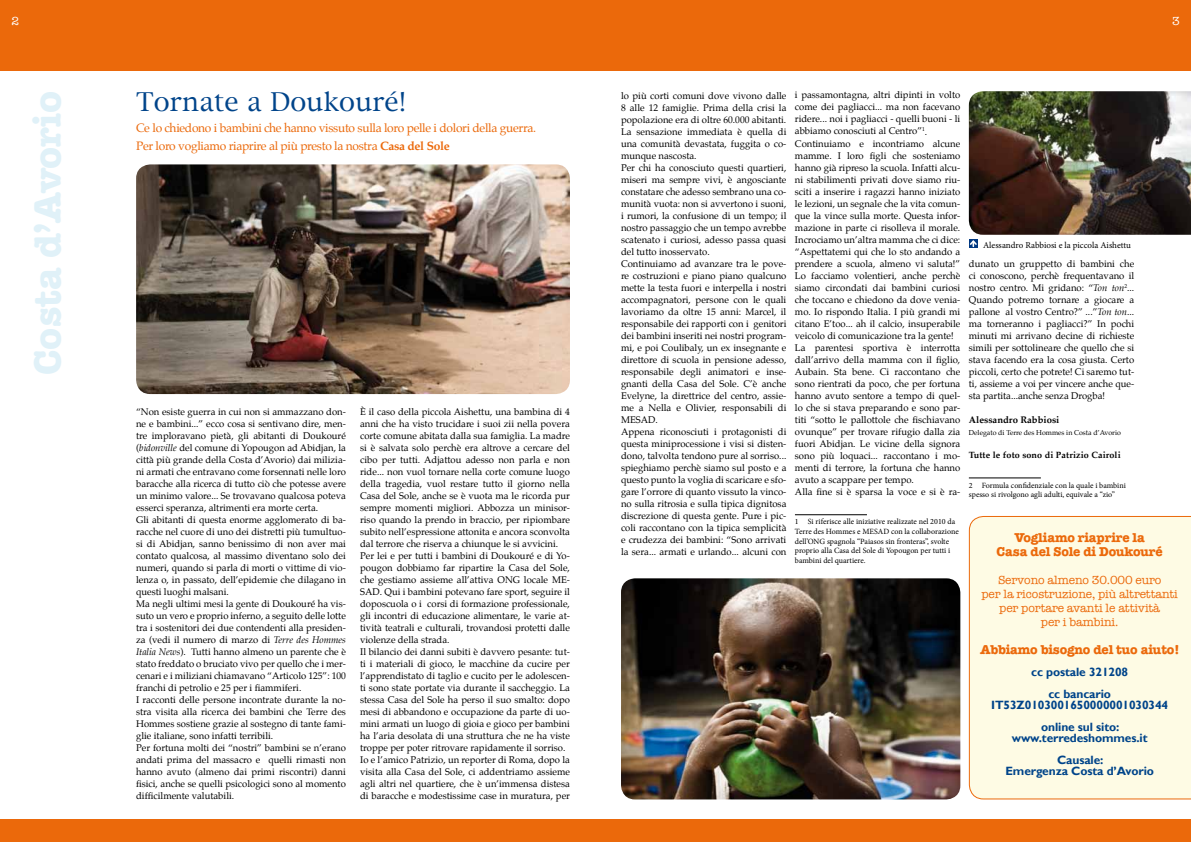
<style>
.page{position:relative;width:1191px;height:842px;background:#fff}
.page>*{position:absolute;margin:0;border:0;box-sizing:border-box;transform-origin:0 0}
.t1{font:700 38px "American Typewriter";color:#e0f1f8}
.t2{font:25px "New York";color:#00448a}
.t3{font:700 13px/14px "American Typewriter";letter-spacing:-.01em;color:#eb690b;text-align:center}
.t4{font:12px/18px "Palatino";letter-spacing:-.025em;color:#eb690b}
.t5{font:700 12px/22px "Gill Sans";letter-spacing:-.01em;color:#00448a;text-align:center}
.t6{font:12px/14px "American Typewriter";letter-spacing:-.01em;color:#eb690b;text-align:center}
.t7{font:12px "American Typewriter";color:#fff}
.t8{font:9.5px/12px "Palatino";color:#000}
.t9{font:700 9.5px "Palatino";color:#000}
.t10{font:9px "Minion Pro";color:#000}
.t11{font:700 9px "Palatino";letter-spacing:.015em;color:#000}
.t12{font:8px/9.6px "Minion Pro";color:#000}
.t13{font:7px "Palatino";color:#000}
.s1{font-weight:700}
.s2{font-style:italic}
</style>
<div class="page">
<div style="left:969px;top:516px;width:222px;height:283px;background:#fefbe4"></div>
<div style="left:0;top:819px;width:1191px;height:23px;background:#eb690b"></div>
<div style="left:0;top:0;width:595px;height:71px;background:#eb690b"></div>
<div style="left:595px;top:0;width:596px;height:71px;background:#eb690b"></div>
<img style="left:136px;top:164px;width:434px;height:230px">
<hr style="left:795px;top:514px;width:72px;height:1px;background:#000">
<hr style="left:969px;top:477px;width:72px;height:1px;background:#000">
<img style="left:969px;top:91px;width:222px;height:144px">
<img style="left:621px;top:578px;width:339px;height:221px">
<svg style="left:969px;top:246px;width:8px;height:2px"></svg>
<svg style="left:969px;top:239px;width:9px;height:7px"></svg>
<p class="t7" style="left:11px;top:12px;width:9px">2</p>
<p class="t7" style="left:1172px;top:12px;width:9px">3</p>
<h2 class="t2" style="left:136px;top:85px;width:272px">Tornate a Doukouré!</h2>
<p class="t4" style="left:136px;top:119px;width:401px">Ce lo chiedono i bambini che hanno vissuto sulla loro pelle i dolori della guerra.<br>Per loro vogliamo riaprire al più presto la nostra <span class="s1">Casa del Sole</span></p>
<h1 class="t1" style="left:25px;top:375px;width:286px;rotate:-90deg">Costa d’Avorio</h1>
<p class="t8" style="left:621px;top:89px;width:167px">lo più corti comuni dove vivono dalle 8 alle 12 famiglie. Prima della crisi la popolazione era di oltre 60.000 abitanti.<br>La sensazione immediata è quella di una comunità devastata, fuggita o co&shy;munque nascosta.<br>Per chi ha conosciuto questi quartieri, miseri ma sempre vivi, è angosciante constatare che adesso sembrano una co&shy;munità vuota: non si avvertono i suoni, i rumori, la confusione di un tempo; il nostro passaggio che un tempo avrebbe scatenato i curiosi, adesso passa quasi del tutto inosservato.<br>Continuiamo ad avanzare tra le pove&shy;re costruzioni e piano piano qualcuno mette la testa fuori e interpella i nostri accompagnatori, persone con le quali lavoriamo da oltre 15 anni: Marcel, il responsabile dei rapporti con i genitori dei bambini inseriti nei nostri program&shy;mi, e poi Coulibaly, un ex insegnante e direttore di scuola in pensione adesso, responsabile degli animatori e inse&shy;gnanti della Casa del Sole. C’è anche Evelyne, la direttrice del centro, assie&shy;me a Nella e Olivier, responsabili di MESAD.<br>Appena riconosciuti i protagonisti di questa miniprocessione i visi si disten&shy;dono, talvolta tendono pure al sorriso... spieghiamo perchè siamo sul posto e a questo punto la voglia di scaricare e sfo&shy;gare l’orrore di quanto vissuto la vinco&shy;no sulla ritrosia e sulla tipica dignitosa discrezione di questa gente. Pure i pic&shy;coli raccontano con la tipica semplicità e crudezza dei bambini: “Sono arrivati la sera... armati e urlando... alcuni con</p>
<p class="t8" style="left:795px;top:89px;width:167px">i passamontagna, altri dipinti in volto come dei pagliacci... ma non facevano ridere... noi i pagliacci - quelli buoni - li abbiamo conosciuti al Centro”<sup>1</sup>.<br>Continuiamo e incontriamo alcune mamme. I loro figli che sosteniamo hanno già ripreso la scuola. Infatti alcu&shy;ni stabilimenti privati dove siamo riu&shy;sciti a inserire i ragazzi hanno iniziato le lezioni, un segnale che la vita comun&shy;que la vince sulla morte. Questa infor&shy;mazione in parte ci risolleva il morale.<br>Incrociamo un’altra mamma che ci dice: “Aspettatemi qui che lo sto andando a prendere a scuola, almeno vi saluta!” Lo facciamo volentieri, anche perchè siamo circondati dai bambini curiosi che toccano e chiedono da dove venia&shy;mo. Io rispondo Italia. I più grandi mi citano E’too... ah il calcio, insuperabile veicolo di comunicazione tra la gente!<br>La parentesi sportiva è interrotta dall’arrivo della mamma con il figlio, Aubain. Sta bene. Ci raccontano che sono rientrati da poco, che per fortuna hanno avuto sentore a tempo di quel&shy;lo che si stava preparando e sono par&shy;titi “sotto le pallottole che fischiavano ovunque” per trovare rifugio dalla zia fuori Abidjan. Le vicine della signora sono più loquaci... raccontano i mo&shy;menti di terrore, la fortuna che hanno avuto a scappare per tempo.<br>Alla fine si è sparsa la voce e si è ra-</p>
<p class="t8" style="left:136px;top:405px;width:211px">“Non esiste guerra in cui non si ammazzano don&shy;ne e bambini...” ecco cosa si sentivano dire, men&shy;tre imploravano pietà, gli abitanti di Doukouré (<span class="s2">bidonville</span> del comune di Yopougon ad Abidjan, la città più grande della Costa d’Avorio) dai milizia&shy;ni armati che entravano come forsennati nelle loro baracche alla ricerca di tutto ciò che potesse avere un minimo valore... Se trovavano qualcosa poteva esserci speranza, altrimenti era morte certa.<br>Gli abitanti di questa enorme agglomerato di ba&shy;racche nel cuore di uno dei distretti più tumultuo&shy;si di Abidjan, sanno benissimo di non aver mai contato qualcosa, al massimo diventano solo dei numeri, quando si parla di morti o vittime di vio&shy;lenza o, in passato, dell’epidemie che dilagano in questi luoghi malsani.<br>Ma negli ultimi mesi la gente di Doukouré ha vis&shy;suto un vero e proprio inferno, a seguito delle lotte tra i sostenitori dei due contendenti alla presiden&shy;za (vedi il numero di marzo di <span class="s2">Terre des Hommes Italia News</span>). Tutti hanno almeno un parente che è stato freddato o bruciato vivo per quello che i mer&shy;cenari e i miliziani chiamavano “Articolo 125”: 100 franchi di petrolio e 25 per i fiammiferi.<br>I racconti delle persone incontrate durante la no&shy;stra visita alla ricerca dei bambini che Terre des Hommes sostiene grazie al sostegno di tante fami&shy;glie italiane, sono infatti terribili.<br>Per fortuna molti dei “nostri” bambini se n’erano andati prima del massacro e quelli rimasti non hanno avuto (almeno dai primi riscontri) danni fisici, anche se quelli psicologici sono al momento difficilmente valutabili.</p>
<p class="t8" style="left:360px;top:405px;width:211px">è il caso della piccola Aishettu, una bambina di 4 anni che ha visto trucidare i suoi zii nella povera corte comune abitata dalla sua famiglia. La madre si è salvata solo perchè era altrove a cercare del cibo per tutti. Adjattou adesso non parla e non ride... non vuol tornare nella corte comune luogo della tragedia, vuol restare tutto il giorno nella Casa del Sole, anche se è vuota ma le ricorda pur sempre momenti migliori. Abbozza un minisor&shy;riso quando la prendo in braccio, per ripiombare subito nell’espressione attonita e ancora sconvolta dal terrore che riserva a chiunque le si avvicini.<br>Per lei e per tutti i bambini di Doukouré e di Yo&shy;pougon dobbiamo far ripartire la Casa del Sole, che gestiamo assieme all’attiva ONG locale ME-SAD. Qui i bambini potevano fare sport, seguire il doposcuola o i corsi di formazione professionale, gli incontri di educazione alimentare, le varie at&shy;tività teatrali e culturali, trovandosi protetti dalle violenze della strada.<br>Il bilancio dei danni subiti è davvero pesante: tut&shy;ti i materiali di gioco, le macchine da cucire per l’apprendistato di taglio e cucito per le adolescen&shy;ti sono state portate via durante il saccheggio. La stessa Casa del Sole ha perso il suo smalto: dopo mesi di abbandono e occupazione da parte di uo&shy;mini armati un luogo di gioia e gioco per bambini ha l’aria desolata di una struttura che ne ha viste troppe per poter ritrovare rapidamente il sorriso.<br>Io e l’amico Patrizio, un reporter di Roma, dopo la visita alla Casa del Sole, ci addentriamo assieme agli altri nel quartiere, che è un’immensa distesa di baracche e modestissime case in muratura, per</p>
<p class="t12" style="left:795px;top:517px;width:165px">1 Si riferisce alle iniziative realizzate nel 2010 da Terre des Hommes e MESAD con la collaborazione dell’ONG spagnola “Paiasos sin fronteras”, svolte proprio alla Casa del Sole di Yopougon per tutti i bambini del quartiere.</p>
<p class="t10" style="left:983px;top:239px;width:149px">Alessandro Rabbiosi e la piccola Aishettu</p>
<p class="t8" style="left:969px;top:258px;width:167px;text-align:justify">dunato un gruppetto di bambini che ci conoscono, perchè frequentavano il nostro centro. Mi gridano: “<span class="s2">Ton ton</span><sup>2</sup>...<br>Quando potremo tornare a giocare a pallone al vostro Centro?” ...”<span class="s2">Ton ton</span>... ma torneranno i pagliacci?” In pochi minuti mi arrivano decine di richieste simili per sottolineare che quello che si stava facendo era la cosa giusta. Certo piccoli, certo che potrete! Ci saremo tut&shy;ti, assieme a voi per vincere anche que&shy;sta partita...anche senza Drogba!</p>
<p class="t9" style="left:969px;top:412px;width:92px">Alessandro Rabbiosi</p>
<p class="t13" style="left:969px;top:427px;width:153px">Delegato di Terre des Hommes in Costa d’Avorio</p>
<p class="t11" style="left:969px;top:447px;width:153px">Tutte le foto sono di Patrizio Cairoli</p>
<p class="t12" style="left:969px;top:480px;width:159px">2 Formula confidenziale con la quale i bambini spesso si rivolgono agli adulti, equivale a “zio”</p>
<h3 class="t3" style="left:996px;top:531px;width:168px">Vogliamo riaprire la<br>Casa del Sole di Doukouré</h3>
<p class="t6" style="left:981px;top:573px;width:198px">Servono almeno 30.000 euro<br>per la ricostruzione, più altrettanti per portare avanti le attività<br>per i bambini.</p>
<h3 class="t3" style="left:980px;top:643px;width:201px">Abbiamo bisogno del tuo aiuto!</h3>
<p class="t5" style="left:1031px;top:661px;width:98px">cc postale 321208 cc bancario</p>
<p class="t5" style="left:991px;top:694px;width:178px">IT53Z0103001650000001030344 online sul sito:</p>
<p class="t5" style="left:1011px;top:727px;width:137px">www.terredeshommes.it<br>Causale:</p>
<p class="t5" style="left:1005px;top:760px;width:150px">Emergenza Costa d’Avorio</p>
</div>
